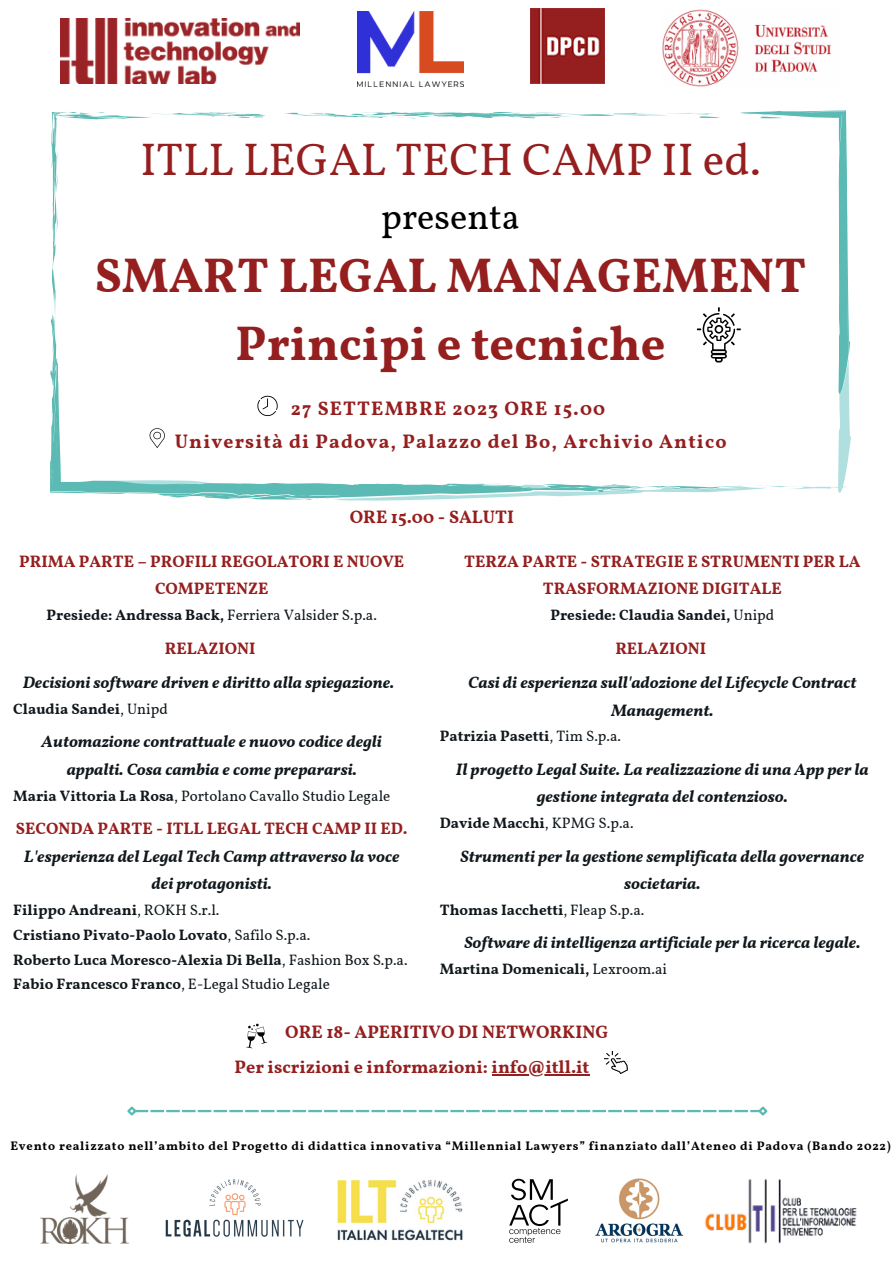
<style>
.page{position:relative;width:894px;height:1264px;background:#fff}
.page>*{position:absolute;margin:0;border:0;box-sizing:border-box;transform-origin:0 0}
.t1{font:700 48.45px "Vollkorn";color:#951e1e}
.t2{font:45.45px "Vollkorn";color:#951e1e}
.t3{font:36.3px "Vollkorn";color:#000}
.t4{font:700 19.5px "Vollkorn";letter-spacing:.06em;color:#951e1e}
.t5{font:700 18px "Vollkorn";color:#951e1e}
.t6{font:italic 700 16.5px/27.5px "Vollkorn";color:#10181c;text-align:center}
.t7{font:700 16.5px/27.5px "Vollkorn";color:#951e1e;text-align:center}
.t8{font:700 15px "Vollkorn";color:#10181c}
.t9{font:15px "Vollkorn";color:#10181c}
.t10{font:700 12.3px "Vollkorn";letter-spacing:.06em;color:#000}
.s1{font-weight:400}
.s2{font-weight:700}
</style>
<div class="page">
<img style="left:357px;top:12px;width:106px;height:74px">
<img style="left:530px;top:9px;width:74px;height:74px">
<img style="left:61px;top:18px;width:238px;height:65px">
<img style="left:662px;top:9px;width:170px;height:77px">
<svg style="left:246px;top:1023px;width:21px;height:25px"></svg>
<img style="left:604px;top:1051px;width:23px;height:22px">
<svg style="left:50px;top:110px;width:799px;height:390px"></svg>
<svg style="left:696px;top:307px;width:44px;height:55px"></svg>
<hr style="left:150px;top:1109px;width:14px;height:3px;background:#5bbab3">
<hr style="left:166px;top:1109px;width:14px;height:3px;background:#5bbab3">
<svg style="left:182px;top:1110px;width:29px;height:2px"></svg>
<hr style="left:213px;top:1109px;width:14px;height:3px;background:#5bbab3">
<hr style="left:229px;top:1109px;width:14px;height:3px;background:#5bbab3">
<svg style="left:245px;top:1110px;width:45px;height:2px"></svg>
<hr style="left:292px;top:1109px;width:14px;height:3px;background:#5bbab3">
<hr style="left:308px;top:1109px;width:14px;height:3px;background:#5bbab3">
<svg style="left:324px;top:1110px;width:29px;height:2px"></svg>
<hr style="left:355px;top:1109px;width:14px;height:3px;background:#5bbab3">
<hr style="left:371px;top:1109px;width:14px;height:3px;background:#5bbab3">
<svg style="left:387px;top:1110px;width:29px;height:2px"></svg>
<hr style="left:418px;top:1109px;width:14px;height:3px;background:#5bbab3">
<hr style="left:434px;top:1109px;width:14px;height:3px;background:#5bbab3">
<hr style="left:450px;top:1109px;width:14px;height:3px;background:#5bbab3">
<svg style="left:466px;top:1110px;width:29px;height:2px"></svg>
<hr style="left:497px;top:1109px;width:14px;height:3px;background:#5bbab3">
<hr style="left:513px;top:1109px;width:14px;height:3px;background:#5bbab3">
<svg style="left:529px;top:1110px;width:29px;height:2px"></svg>
<hr style="left:560px;top:1109px;width:14px;height:3px;background:#5bbab3">
<hr style="left:576px;top:1109px;width:14px;height:3px;background:#5bbab3">
<svg style="left:592px;top:1110px;width:45px;height:2px"></svg>
<hr style="left:639px;top:1109px;width:14px;height:3px;background:#5bbab3">
<hr style="left:655px;top:1109px;width:14px;height:3px;background:#5bbab3">
<svg style="left:671px;top:1110px;width:29px;height:2px"></svg>
<hr style="left:702px;top:1109px;width:14px;height:3px;background:#5bbab3">
<hr style="left:718px;top:1109px;width:14px;height:3px;background:#5bbab3">
<svg style="left:127px;top:1106px;width:21px;height:10px"></svg>
<svg style="left:734px;top:1106px;width:34px;height:10px"></svg>
<img style="left:41px;top:1174px;width:88px;height:68px">
<img style="left:567px;top:1178px;width:117px;height:65px">
<svg style="left:509px;top:1178px;width:58px;height:64px"></svg>
<img style="left:165px;top:1179px;width:139px;height:58px">
<img style="left:337px;top:1179px;width:126px;height:62px">
<img style="left:704px;top:1179px;width:153px;height:65px">
<hr style="left:491px;top:1073px;width:98px;height:2px;background:#951e1e">
<p class="t2" style="left:140px;top:132px;width:621px">ITLL LEGAL TECH CAMP II ed.</p>
<p class="t3" style="left:381px;top:194px;width:140px">presenta</p>
<p class="t1" style="left:95px;top:246px;width:712px">SMART LEGAL MANAGEMENT</p>
<p class="t1" style="left:235px;top:313px;width:431px">Principi e tecniche</p>
<p class="t4" style="left:291px;top:396px;width:316px">27 SETTEMBRE 2023 ORE 15.00</p>
<p class="t4" style="left:175px;top:429px;width:553px">Università di Padova, Palazzo del Bo, Archivio Antico</p>
<p class="t5" style="left:350px;top:506px;width:166px">ORE 15.00 - SALUTI</p>
<p class="t7" style="left:19px;top:549px;width:386px">PRIMA PARTE – PROFILI REGOLATORI E NUOVE<br>COMPETENZE</p>
<p class="t8" style="left:47px;top:606px;width:332px">Presiede: Andressa Back, <span class="s1">Ferriera Valsider S.p.a.</span></p>
<p class="t7" style="left:165px;top:635px;width:92px">RELAZIONI</p>
<p class="t6" style="left:23px;top:670px;width:373px">Decisioni software driven e diritto alla spiegazione.</p>
<p class="t8" style="left:13px;top:699px;width:156px">Claudia Sandei<span class="s1">, Unipd</span></p>
<p class="t6" style="left:42px;top:729px;width:342px">Automazione contrattuale e nuovo codice degli appalti. Cosa cambia e come prepararsi.</p>
<p class="t9" style="left:13px;top:786px;width:378px"><span class="s2">Maria Vittoria La Rosa</span>, Portolano Cavallo Studio Legale</p>
<p class="t7" style="left:16px;top:816px;width:393px">SECONDA PARTE - ITLL LEGAL TECH CAMP II ED.</p>
<p class="t6" style="left:24px;top:843px;width:377px">L'esperienza del Legal Tech Camp attraverso la voce dei protagonisti.</p>
<p class="t8" style="left:13px;top:900px;width:207px">Filippo Andreani<span class="s1">, ROKH S.r.l.</span></p>
<p class="t8" style="left:13px;top:925px;width:298px">Cristiano Pivato-Paolo Lovato<span class="s1">, Safilo S.p.a.</span></p>
<p class="t8" style="left:13px;top:950px;width:396px">Roberto Luca Moresco-Alexia Di Bella<span class="s1">, Fashion Box S.p.a.</span></p>
<p class="t8" style="left:13px;top:975px;width:318px">Fabio Francesco Franco<span class="s1">, E-Legal Studio Legale</span></p>
<p class="t7" style="left:464px;top:549px;width:398px">TERZA PARTE - STRATEGIE E STRUMENTI PER LA<br>TRASFORMAZIONE DIGITALE</p>
<p class="t8" style="left:550px;top:606px;width:225px">Presiede: Claudia Sandei, <span class="s1">Unipd</span></p>
<p class="t7" style="left:615px;top:635px;width:92px">RELAZIONI</p>
<p class="t6" style="left:468px;top:670px;width:389px">Casi di esperienza sull'adozione del Lifecycle Contract<br>Management.</p>
<p class="t8" style="left:439px;top:727px;width:183px">Patrizia Pasetti<span class="s1">, Tim S.p.a.</span></p>
<p class="t6" style="left:456px;top:757px;width:414px">Il progetto Legal Suite. La realizzazione di una App per la gestione integrata del contenzioso.</p>
<p class="t8" style="left:439px;top:814px;width:195px">Davide Macchi<span class="s1">, KPMG S.p.a.</span></p>
<p class="t6" style="left:460px;top:843px;width:405px">Strumenti per la gestione semplificata della governance societaria.</p>
<p class="t8" style="left:439px;top:900px;width:206px">Thomas Iacchetti<span class="s1">, Fleap S.p.a.</span></p>
<p class="t6" style="left:464px;top:930px;width:397px">Software di intelligenza artificiale per la ricerca legale.</p>
<p class="t8" style="left:439px;top:960px;width:228px">Martina Domenicali, <span class="s1">Lexroom.ai</span></p>
<p class="t5" style="left:285px;top:1021px;width:324px">ORE 18- APERITIVO DI NETWORKING</p>
<p class="t5" style="left:234px;top:1055px;width:356px">Per iscrizioni e informazioni: info@itll.it</p>
<p class="t10" style="left:11px;top:1137px;width:881px">Evento realizzato nell’ambito del Progetto di didattica innovativa “Millennial Lawyers” finanziato dall’Ateneo di Padova (Bando 2022)</p>
</div>
